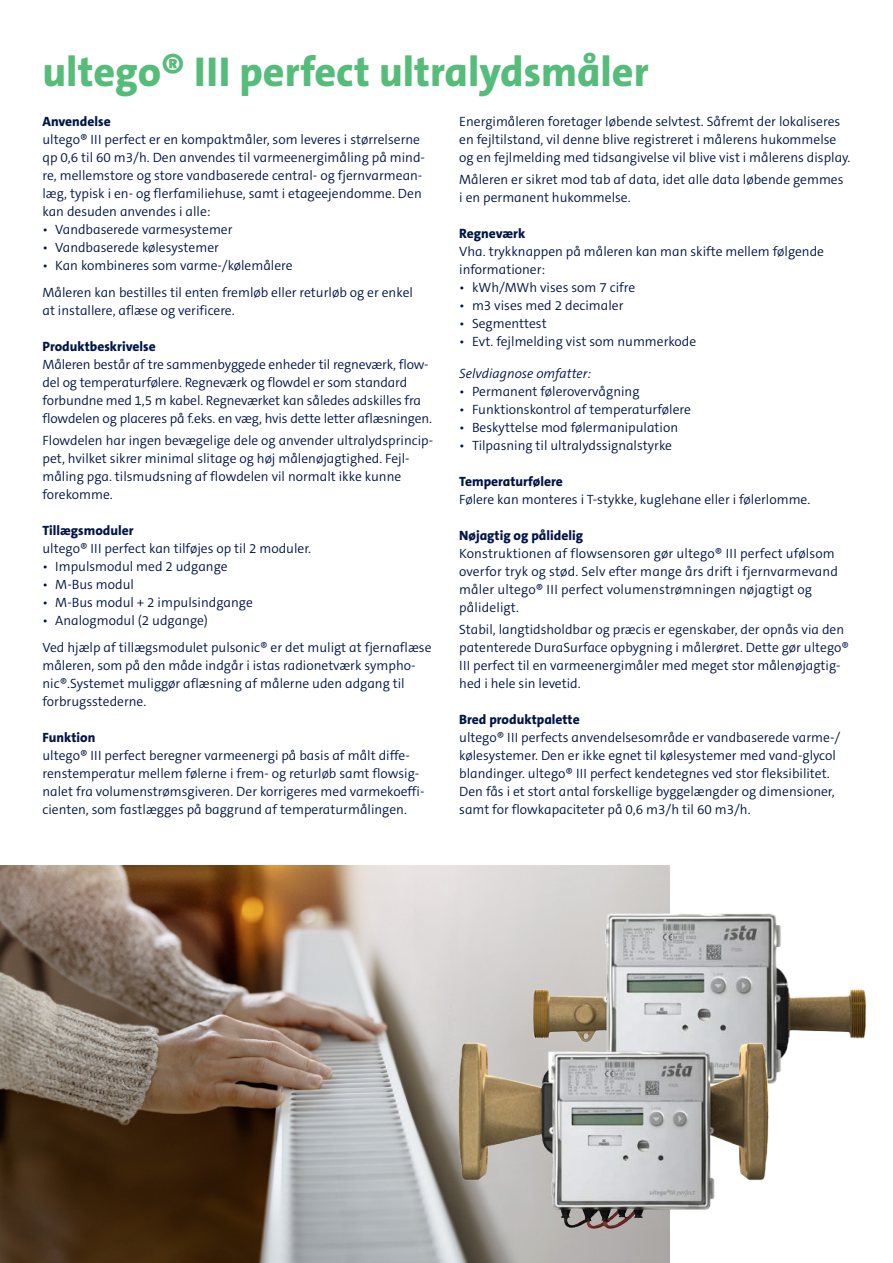
<style>
.page{position:relative;width:893px;height:1263px;background:#fff}
.page>*{position:absolute;margin:0;border:0;box-sizing:border-box;transform-origin:0 0}
.t1{font:800 42px "The Sansfor Ista";color:#55bc7a}
.t2{font:13.5px/18px "The Sansfor Ista Sm Lt";color:#021548}
.t3{font:800 13.5px "The Sansfor Ista";color:#021548}
.t4{font:italic 13.5px "The Sansfor Ista Sm Lt";color:#021548}
</style>
<div class="page">
<hr style="left:892px;top:0;width:1px;height:1263px;background:#021548">
<img style="left:0;top:865px;width:522px;height:398px">
<img style="left:522px;top:865px;width:345px;height:208px">
<img style="left:451px;top:960px;width:327px;height:303px">
<h1 class="t1" style="left:43px;top:45px;width:608px">ultego® III perfect ultralydsmåler</h1>
<p class="t3" style="left:43px;top:112px;width:70px">Anvendelse</p>
<p class="t2" style="left:43px;top:130px;width:384px">ultego® III perfect er en kompaktmåler, som leveres i størrelserne qp 0,6 til 60 m3/h. Den anvendes til varmeenergimåling på mind&shy;re, mellemstore og store vandbaserede central- og fjernvarmean&shy;læg, typisk i en- og flerfamiliehuse, samt i etageejendomme. Den kan desuden anvendes i alle:</p>
<p class="t2" style="left:43px;top:220px;width:192px">• Vandbaserede varmesystemer</p>
<p class="t2" style="left:43px;top:238px;width:178px">• Vandbaserede kølesystemer</p>
<p class="t2" style="left:43px;top:252px;width:372px;line-height:27px">• Kan kombineres som varme-/kølemålere<br>Måleren kan bestilles til enten fremløb eller returløb og er enkel</p>
<p class="t2" style="left:43px;top:301px;width:194px">at installere, aflæse og verificere.</p>
<p class="t3" style="left:43px;top:337px;width:115px">Produktbeskrivelse</p>
<p class="t2" style="left:43px;top:355px;width:391px">Måleren består af tre sammenbyggede enheder til regneværk, flow&shy;del og temperaturfølere. Regneværk og flowdel er som standard forbundne med 1,5 m kabel. Regneværket kan således adskilles fra flowdelen og placeres på f.eks. en væg, hvis dette letter aflæsningen.</p>
<p class="t2" style="left:43px;top:432px;width:392px">Flowdelen har ingen bevægelige dele og anvender ultralydsprincip&shy;pet, hvilket sikrer minimal slitage og høj målenøjagtighed. Fejl&shy;måling pga. tilsmudsning af flowdelen vil normalt ikke kunne forekomme.</p>
<p class="t3" style="left:43px;top:522px;width:93px">Tillægsmoduler</p>
<p class="t2" style="left:43px;top:540px;width:270px">ultego® III perfect kan tilføjes op til 2 moduler.</p>
<p class="t2" style="left:43px;top:558px;width:187px">• Impulsmodul med 2 udgange</p>
<p class="t2" style="left:43px;top:576px;width:93px">• M-Bus modul</p>
<p class="t2" style="left:43px;top:594px;width:212px">• M-Bus modul + 2 impulsindgange</p>
<p class="t2" style="left:43px;top:607px;width:391px;line-height:27px">• Analogmodul (2 udgange)<br>Ved hjælp af tillægsmodulet pulsonic® er det muligt at fjernaflæse</p>
<p class="t2" style="left:43px;top:657px;width:375px">måleren, som på den måde indgår i istas radionetværk sympho&shy;nic®.Systemet muliggør aflæsning af målerne uden adgang til forbrugsstederne.</p>
<p class="t3" style="left:43px;top:729px;width:54px">Funktion</p>
<p class="t2" style="left:43px;top:747px;width:383px">ultego® III perfect beregner varmeenergi på basis af målt diffe&shy;renstemperatur mellem følerne i frem- og returløb samt flowsig&shy;nalet fra volumenstrømsgiveren. Der korrigeres med varmekoeffi&shy;cienten, som fastlægges på baggrund af temperaturmålingen.</p>
<p class="t2" style="left:459px;top:112px;width:393px">Energimåleren foretager løbende selvtest. Såfremt der lokaliseres en fejltilstand, vil denne blive registreret i målerens hukommelse og en fejlmelding med tidsangivelse vil blive vist i målerens display.</p>
<p class="t2" style="left:459px;top:171px;width:386px">Måleren er sikret mod tab af data, idet alle data løbende gemmes i en permanent hukommelse.</p>
<p class="t3" style="left:459px;top:225px;width:68px">Regneværk</p>
<p class="t2" style="left:459px;top:243px;width:366px">Vha. trykknappen på måleren kan man skifte mellem følgende informationer:</p>
<p class="t2" style="left:459px;top:279px;width:177px">• kWh/MWh vises som 7 cifre</p>
<p class="t2" style="left:459px;top:297px;width:166px">• m3 vises med 2 decimaler</p>
<p class="t2" style="left:459px;top:315px;width:89px">• Segmenttest</p>
<p class="t2" style="left:459px;top:333px;width:239px">• Evt. fejlmelding vist som nummerkode</p>
<p class="t4" style="left:459px;top:364px;width:133px">Selvdiagnose omfatter:</p>
<p class="t2" style="left:459px;top:382px;width:182px">• Permanent følerovervågning</p>
<p class="t2" style="left:459px;top:400px;width:233px">• Funktionskontrol af temperaturfølere</p>
<p class="t2" style="left:459px;top:418px;width:220px">• Beskyttelse mod følermanipulation</p>
<p class="t2" style="left:459px;top:436px;width:214px">• Tilpasning til ultralydssignalstyrke</p>
<p class="t3" style="left:459px;top:472px;width:105px">Temperaturfølere</p>
<p class="t2" style="left:459px;top:490px;width:353px">Følere kan monteres i T-stykke, kuglehane eller i følerlomme.</p>
<p class="t3" style="left:459px;top:526px;width:125px">Nøjagtig og pålidelig</p>
<p class="t2" style="left:459px;top:544px;width:380px">Konstruktionen af flowsensoren gør ultego® III perfect ufølsom overfor tryk og stød. Selv efter mange års drift i fjernvarmevand måler ultego® III perfect volumenstrømningen nøjagtigt og pålideligt.</p>
<p class="t2" style="left:459px;top:621px;width:391px">Stabil, langtidsholdbar og præcis er egenskaber, der opnås via den patenterede DuraSurface opbygning i målerøret. Dette gør ultego® III perfect til en varmeenergimåler med meget stor målenøjagtig&shy;hed i hele sin levetid.</p>
<p class="t3" style="left:459px;top:711px;width:122px">Bred produktpalette</p>
<p class="t2" style="left:459px;top:729px;width:382px">ultego® III perfects anvendelsesområde er vandbaserede varme-/ kølesystemer. Den er ikke egnet til kølesystemer med vand-glycol blandinger. ultego® III perfect kendetegnes ved stor fleksibilitet.<br>Den fås i et stort antal forskellige byggelængder og dimensioner, samt for flowkapaciteter på 0,6 m3/h til 60 m3/h.</p>
</div>
